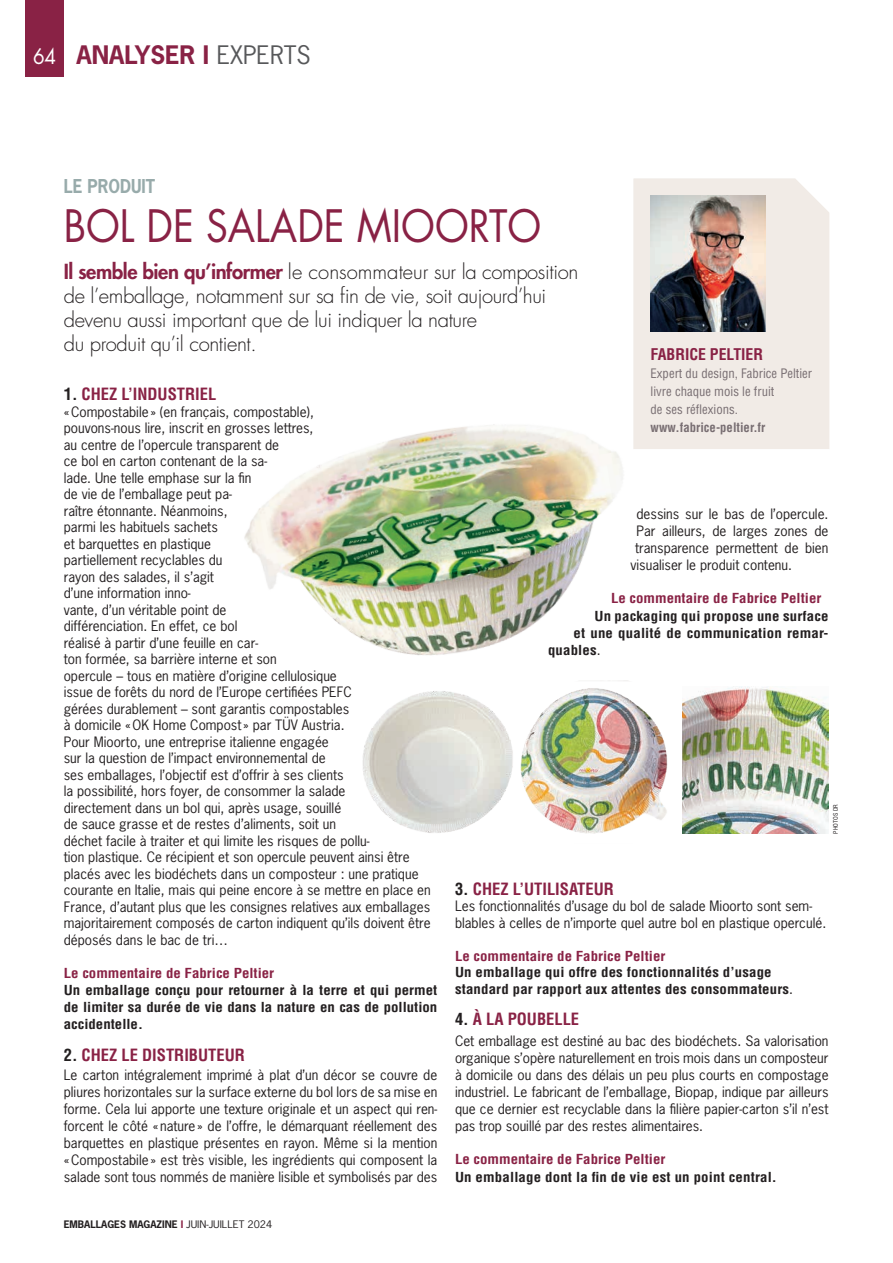
<style>
.page{position:relative;width:893px;height:1263px;background:#fff}
.page>*{position:absolute;margin:0;border:0;box-sizing:border-box;transform-origin:0 0}
.t1{font:43.5px "Futura Std";color:#892245;scale:.9 1}
.t2{font:700 24px "News Gothic Std";color:#892245}
.t3{font:300 20.25px/24px "Futura Std";letter-spacing:-.02em;color:#231f20}
.t4{font:700 18px "News Gothic Std";color:#98abab;scale:.9 1}
.t5{font:700 condensed 16.5px "Helvetica LT Std";color:#892245}
.t6{font:700 condensed 15.75px "Helvetica LT Std";color:#892245}
.t7{font:13.5px/16.5px "News Gothic Std";color:#231f20}
.t8{font:700 condensed 13.5px/17px "Helvetica LT Std";letter-spacing:.01em;color:#231f20;text-align:justify;scale:1.1 1}
.t9{font:700 condensed 13.5px "Helvetica LT Std";color:#892245;scale:1.1 1}
.t10{font:condensed 12.75px/18px "Helvetica LT Std";color:#786e72}
.t11{font:700 condensed 12.75px "Helvetica LT Std";color:#786e72}
.t12{font:700 9.75px "News Gothic Std";color:#231f20}
.t13{font:condensed 6px "Helvetica LT Std";color:#231f20}
.s1{font-family:"Futura Std";font-weight:400;font-size:21px;color:#fff}
.s2{font-weight:400;color:#57585a}
.s3{font-weight:800;color:#892245}
.s4{color:#231f20}
.s5{font-family:"News Gothic Std";font-weight:400;font-stretch:normal}
.s6{color:#892245}
.s7{font-weight:400}
</style>
<div class="page">
<div style="left:26px;top:0;width:38px;height:77px;background:#892245"></div>
<div style="left:634px;top:179px;width:195px;height:270px;background:#f1ebe6"></div>
<img style="left:651px;top:196px;width:114px;height:136px">
<img style="left:244px;top:387px;width:403px;height:269px">
<img style="left:526px;top:680px;width:142px;height:154px">
<img style="left:363px;top:691px;width:163px;height:142px">
<img style="left:683px;top:687px;width:146px;height:146px">
<h2 class="t2" style="left:33px;top:39px;width:279px"><span class="s1">64</span> ANALYSER I <span class="s2">EXPERTS</span></h2>
<h3 class="t4" style="left:64px;top:174px;width:103px">LE PRODUIT</h3>
<h1 class="t1" style="left:64px;top:198px;width:532px">BOL DE SALADE MIOORTO</h1>
<h3 class="t3" style="left:64px;top:261px;width:516px"><span class="s3">Il semble bien qu’informer</span> le consommateur sur la composition de l’emballage, notamment sur sa fin de vie, soit aujourd’hui devenu aussi important que de lui indiquer la nature<br>du produit qu’il contient.</h3>
<p class="t6" style="left:651px;top:344px;width:114px">FABRICE PELTIER</p>
<p class="t10" style="left:651px;top:364px;width:163px">Expert du design, Fabrice Peltier livre chaque mois le fruit<br>de ses réflexions.</p>
<p class="t11" style="left:651px;top:419px;width:116px">www.fabrice-peltier.fr</p>
<p class="t5" style="left:64px;top:384px;width:154px"><span class="s4">1.</span> CHEZ L’INDUSTRIEL</p>
<p class="t7" style="left:64px;top:403px;width:368px">«Compostabile» (en français, compostable),<br>pouvons-nous lire, inscrit en grosses lettres,<br>au centre de l’opercule transparent de<br>ce bol en carton contenant de la sa-<br>lade. Une telle emphase sur la fin<br>de vie de l’emballage peut pa-<br>raître étonnante. Néanmoins,<br>parmi les habituels sachets<br>et barquettes en plastique<br>partiellement recyclables du<br>rayon des salades, il s’agit<br>d’une information inno-<br>vante, d’un véritable point de<br>différenciation. En effet, ce bol<br>réalisé à partir d’une feuille en car-<br>ton formée, sa barrière interne et son<br>opercule – tous en matière d’origine cellulosique<br>issue de forêts du nord de l’Europe certifiées PEFC<br>gérées durablement – sont garantis compostables<br>à domicile «OK Home Compost » par TÜV Austria.<br>Pour Mioorto, une entreprise italienne engagée<br>sur la question de l’impact environnemental de<br>ses emballages, l’objectif est d’offrir à ses clients<br>la possibilité, hors foyer, de consommer la salade<br>directement dans un bol qui, après usage, souillé<br>de sauce grasse et de restes d’aliments, soit un<br>déchet facile à traiter et qui limite les risques de pollu-<br>tion plastique. Ce récipient et son opercule peuvent ainsi être placés avec les biodéchets dans un composteur : une pratique courante en Italie, mais qui peine encore à se mettre en place en France, d’autant plus que les consignes relatives aux emballages majoritairement composés de carton indiquent qu’ils doivent être déposés dans le bac de tri…</p>
<p class="t9" style="left:64px;top:965px;width:193px">Le commentaire de Fabrice Peltier</p>
<p class="t8" style="left:64px;top:982px;width:341px">Un emballage conçu pour retourner à la terre et qui permet de limiter sa durée de vie dans la nature en cas de pollution accidentelle.</p>
<p class="t5" style="left:64px;top:1044px;width:183px"><span class="s4">2.</span> CHEZ LE DISTRIBUTEUR</p>
<p class="t7" style="left:64px;top:1066px;width:375px;line-height:17px;text-align:justify">Le carton intégralement imprimé à plat d’un décor se couvre de pliures horizontales sur la surface externe du bol lors de sa mise en forme. Cela lui apporte une texture originale et un aspect qui ren&shy;forcent le côté « nature» de l’offre, le démarquant réellement des barquettes en plastique présentes en rayon. Même si la mention «Compostabile» est très visible, les ingrédients qui composent la salade sont tous nommés de manière lisible et symbolisés par des</p>
<p class="t7" style="left:636px;top:505px;width:193px">dessins sur le bas de l’opercule.</p>
<p class="t7" style="left:636px;top:522px;width:194px">Par ailleurs, de larges zones de</p>
<p class="t7" style="left:635px;top:539px;width:195px">transparence permettent de bien</p>
<p class="t7" style="left:630px;top:556px;width:163px">visualiser le produit contenu.</p>
<p class="t9" style="left:611px;top:589px;width:193px">Le commentaire de Fabrice Peltier</p>
<p class="t8" style="left:594px;top:607px;width:214px">Un packaging qui propose une surface</p>
<p class="t8" style="left:573px;top:624px;width:233px">et une qualité de communication remar-</p>
<p class="t8" style="left:548px;top:641px;width:49px">quables<span class="s5">.</span></p>
<p class="t13" style="left:832px;top:833px;width:31px;rotate:-90deg">PHOTOS DR</p>
<p class="t5" style="left:455px;top:878px;width:160px"><span class="s4">3.</span> CHEZ L’UTILISATEUR</p>
<p class="t7" style="left:455px;top:898px;width:373px">Les fonctionnalités d’usage du bol de salade Mioorto sont sem&shy;blables à celles de n’importe quel autre bol en plastique operculé.</p>
<p class="t9" style="left:455px;top:947px;width:193px">Le commentaire de Fabrice Peltier</p>
<p class="t8" style="left:455px;top:964px;width:309px;line-height:16.5px">Un emballage qui offre des fonctionnalités d’usage standard par rapport aux attentes des consommateurs<span class="s5">.</span></p>
<p class="t5" style="left:455px;top:1009px;width:126px"><span class="s4">4.</span> À LA POUBELLE</p>
<p class="t7" style="left:455px;top:1032px;width:375px;line-height:17px;text-align:justify">Cet emballage est destiné au bac des biodéchets. Sa valorisation organique s’opère naturellement en trois mois dans un composteur à domicile ou dans des délais un peu plus courts en compostage industriel. Le fabricant de l’emballage, Biopap, indique par ailleurs que ce dernier est recyclable dans la filière papier-carton s’il n’est pas trop souillé par des restes alimentaires.</p>
<p class="t9" style="left:455px;top:1151px;width:193px">Le commentaire de Fabrice Peltier</p>
<p class="t8" style="left:455px;top:1169px;width:294px">Un emballage dont la fin de vie est un point central.</p>
<p class="t12" style="left:64px;top:1218px;width:210px">EMBALLAGES MAGAZINE <span class="s6">I</span> <span class="s7">Juin-Juillet 2024</span></p>
</div>
